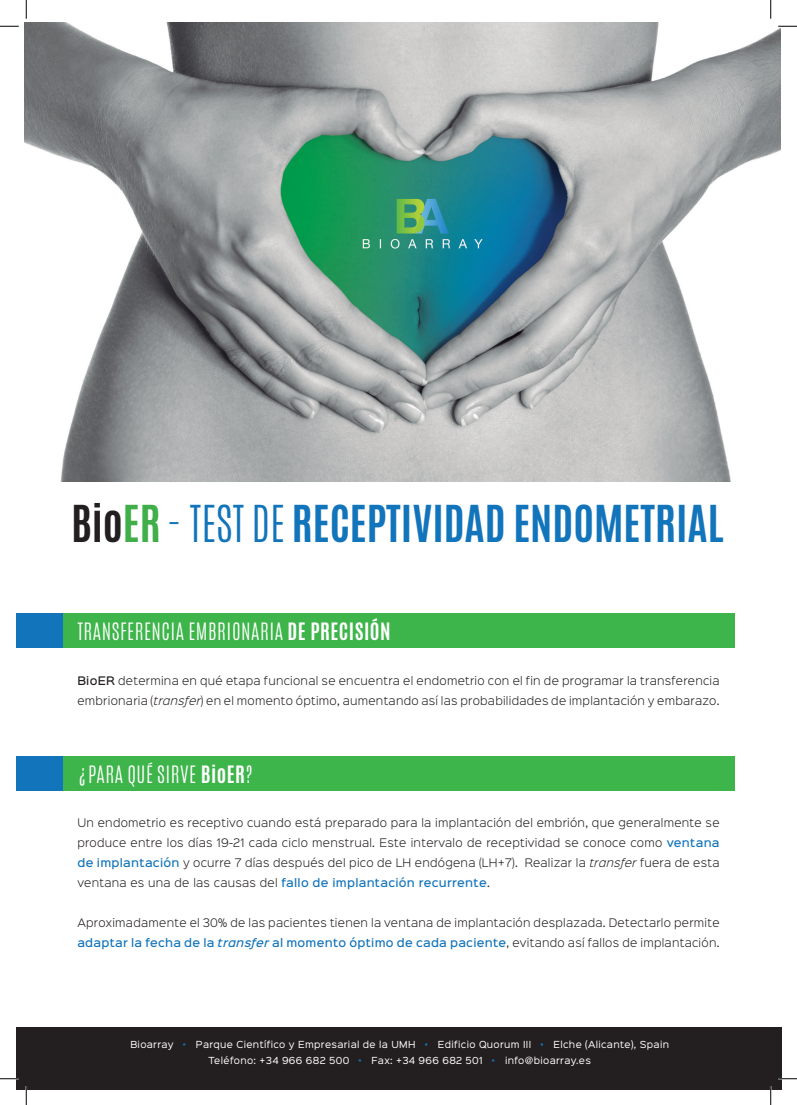
<style>
.page{position:relative;width:797px;height:1105px;background:#fff}
.page>*{position:absolute;margin:0;border:0;box-sizing:border-box;transform-origin:0 0}
.t1{font:700 42.5px "Antonio";color:#1274ba}
.t2{font:300 20px "Antonio";letter-spacing:.025em;color:#fff}
.t3{font:300 10.62px/20px "Sinkin Sans 300";letter-spacing:.025em;color:#231f20}
.t4{font:8.75px "Sinkin Sans 400";letter-spacing:.04em;color:#fff}
.s1{color:#231f20}
.s2{color:#40ae49}
.s3{font-weight:300}
.s4{font-weight:700}
.s5{font-family:"Sinkin Sans 500";font-weight:500}
.s6{font-style:italic}
.s7{font-family:"Sinkin Sans 500";font-weight:500;color:#1274ba}
.s8{font-family:"Sinkin Sans 500";font-weight:500;font-style:italic;color:#1274ba}
.s9{color:#1274ba}
</style>
<div class="page">
<div style="left:62px;top:614px;width:673px;height:34px;background:#3db54a"></div>
<div style="left:62px;top:756px;width:673px;height:35px;background:#3db54a"></div>
<div style="left:16px;top:614px;width:46px;height:34px;background:#1274ba"></div>
<div style="left:16px;top:756px;width:46px;height:35px;background:#1274ba"></div>
<div style="left:16px;top:1027px;width:765px;height:62px;background:#231f20"></div>
<img style="left:24px;top:23px;width:756px;height:459px">
<svg style="left:0;top:25px;width:19px;height:2px"></svg>
<svg style="left:778px;top:25px;width:19px;height:2px"></svg>
<svg style="left:0;top:1078px;width:19px;height:1px"></svg>
<svg style="left:778px;top:1078px;width:19px;height:1px"></svg>
<svg style="left:25px;top:0;width:2px;height:19px"></svg>
<svg style="left:25px;top:1086px;width:2px;height:19px"></svg>
<svg style="left:770px;top:0;width:1px;height:19px"></svg>
<svg style="left:770px;top:1086px;width:1px;height:19px"></svg>
<p class="t1" style="left:71px;top:491px;width:654px"><span class="s1">Bio</span><span class="s2">ER</span> <span class="s3">- TEST DE</span> RECEPTIVIDAD ENDOMETRIAL</p>
<p class="t2" style="left:77px;top:617px;width:315px">TRANSFERENCIA EMBRIONARIA <span class="s4">DE PRECISIÓN</span></p>
<p class="t3" style="left:77px;top:669px;width:643px"><span class="s5">BioER</span> determina en qué etapa funcional se encuentra el endometrio con el fin de programar la transferencia embrionaria (<span class="s6">TRANSFER</span>) en el momento óptimo, aumentando así las probabilidades de implantación y embarazo.</p>
<p class="t2" style="left:77px;top:760px;width:177px">¿PARA QUÉ SIRVE <span class="s4">BioER</span>?</p>
<p class="t3" style="left:77px;top:812px;width:643px;text-align:justify">Un endometrio es receptivo cuando está preparado para la implantación del embrión, que generalmente se produce entre los días 19-21 cada ciclo menstrual. Este intervalo de receptividad se conoce como <span class="s7">ventana de implantación</span> y ocurre 7 días después del pico de LH endógena (LH+7). Realizar la <span class="s6">TRANSFER</span> fuera de esta ventana es una de las causas del <span class="s7">fallo de implantación recurrente</span>.</p>
<p class="t3" style="left:77px;top:912px;width:643px">Aproximadamente el 30% de las pacientes tienen la ventana de implantación desplazada. Detectarlo permite <span class="s7">adaptar la fecha de la</span> <span class="s8">TRANSFER</span> <span class="s7">al momento óptimo de cada paciente</span>, evitando así fallos de implantación.</p>
<p class="t4" style="left:130px;top:1037px;width:540px">Bioarray <span class="s9">•</span> Parque Científico y Empresarial de la UMH <span class="s9">•</span> Edificio Quorum III <span class="s9">•</span> Elche (Alicante), Spain</p>
<p class="t4" style="left:208px;top:1053px;width:384px">Teléfono: +34 966 682 500 <span class="s9">•</span> Fax: +34 966 682 501 <span class="s9">•</span> info@bioarray.es</p>
</div>
